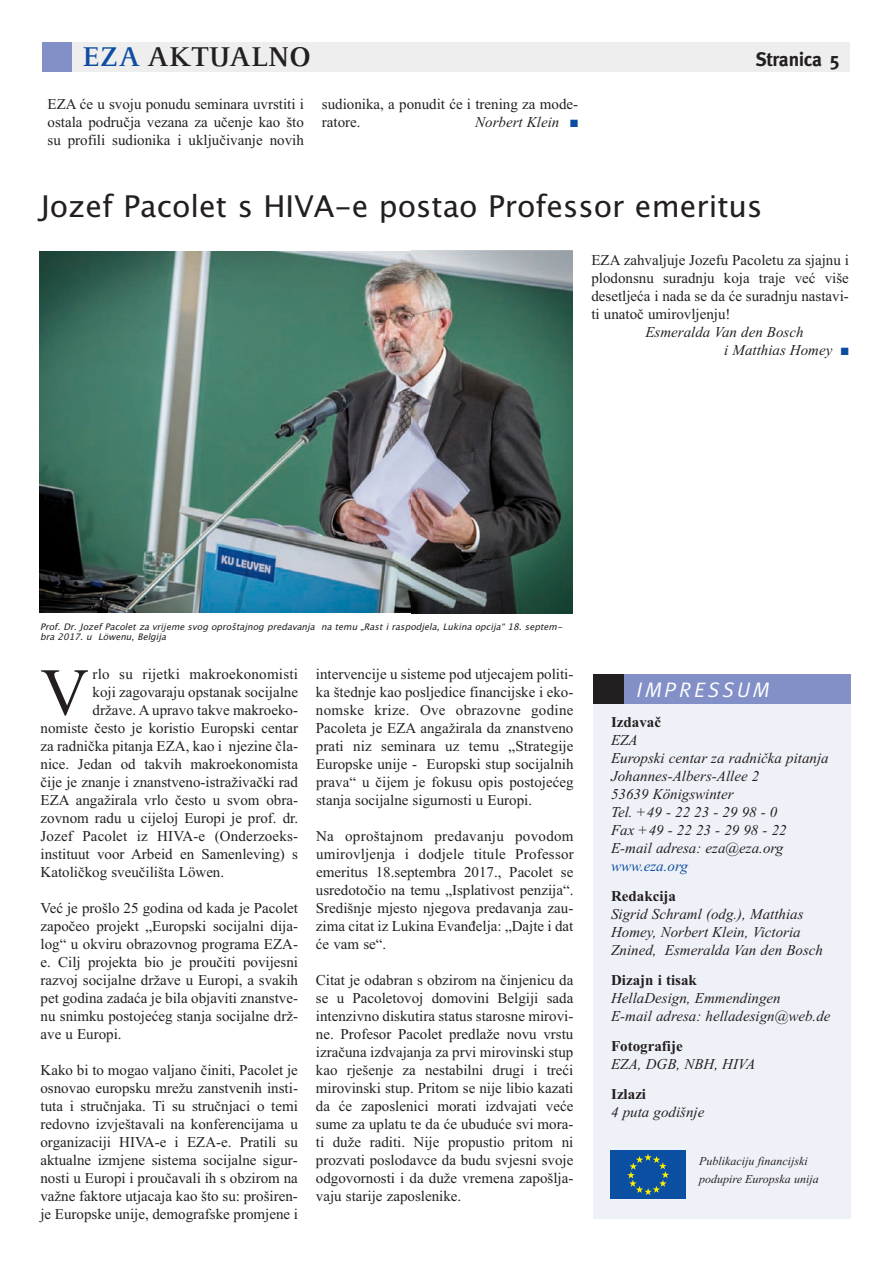
<style>
.page{position:relative;width:893px;height:1263px;background:#fff}
.page>*{position:absolute;margin:0;border:0;box-sizing:border-box;transform-origin:0 0}
.t1{font:66.9px "Times New Roman";color:#231f20}
.t2{font:30px "Lucida Grande";color:#231f20}
.t3{font:700 30px "Celeste";color:#231f20}
.t4{font:italic 21px "Meta";letter-spacing:.14em;color:#fff}
.t5{font:700 19.5px "Meta";color:#231f20}
.t6{font:15px/18px "Times New Roman";color:#231f20;text-align:justify}
.t7{font:italic 15px/18px "Times New Roman";color:#231f20}
.t8{font:700 15px "Times New Roman";color:#231f20}
.t9{font:italic 15px "Times New Roman";color:#0d4da1}
.t10{font:italic 12px/18px "Times New Roman";color:#231f20}
.t11{font:italic 9px/9.9px "Lucida Grande";color:#231f20}
.s1{color:#0d4da1}
</style>
<div class="page">
<div style="left:43px;top:43px;width:807px;height:29px;background:#eeeeef"></div>
<div style="left:43px;top:43px;width:29px;height:29px;background:#838fc7"></div>
<div style="left:593px;top:675px;width:257px;height:544px;background:#eff1f8"></div>
<div style="left:593px;top:674px;width:257px;height:30px;background:#838fc7"></div>
<div style="left:593px;top:674px;width:30px;height:30px;background:#231f20"></div>
<div style="left:610px;top:1150px;width:76px;height:49px;background:#0a4fa2"></div>
<svg style="left:627px;top:1154px;width:42px;height:41px"></svg>
<img style="left:39px;top:251px;width:534px;height:362px">
<h2 class="t3" style="left:82px;top:38px;width:230px"><span class="s1">EZA</span> AKTUALNO</h2>
<h3 class="t5" style="left:756px;top:48px;width:85px">Stranica 5</h3>
<p class="t6" style="left:48px;top:94px;width:258px">EZA će u svoju ponudu seminara uvrstiti i ostala područja vezana za učenje kao što su profili sudionika i uključivanje novih</p>
<p class="t6" style="left:322px;top:94px;width:258px">sudionika, a ponudit će i trening za mode&shy;ratore.</p>
<p class="t7" style="left:475px;top:112px;width:104px">Norbert Klein <span class="s1">■</span></p>
<h2 class="t2" style="left:41px;top:189px;width:723px">jozef Pacolet s HiVa-e postao Professor emeritus</h2>
<p class="t6" style="left:591px;top:250px;width:259px">EZA zahvaljuje Jozefu Pacoletu za sjajnu i plodonsnu suradnju koja traje već više desetljeća i nada se da će suradnju nastavi&shy;ti unatoč umirovljenju!</p>
<p class="t7" style="left:724px;top:322px;width:126px;text-indent:-79px">Esmeralda Van den Bosch<br>i Matthias Homey <span class="s1">■</span></p>
<p class="t11" style="left:40px;top:622px;width:527px">Prof.dr.jozefPacoletzavrijemesvogoproštajnogpredavanja natemu„Rastiraspodjela,Lukinaopcija“18.septem&shy;bra2017.u Löwenu,Belgija</p>
<h1 class="t1" style="left:41px;top:652px;width:50px">V</h1>
<p class="t6" style="left:92px;top:664px;width:207px">rlo su rijetki makroekonomisti</p>
<p class="t6" style="left:93px;top:682px;width:207px">koji zagovaraju opstanak socijalne</p>
<p class="t6" style="left:93px;top:700px;width:207px">države. A upravo takve makroeko-</p>
<p class="t6" style="left:41px;top:718px;width:259px">nomiste često je koristio Europski centar</p>
<p class="t6" style="left:41px;top:736px;width:259px">za radnička pitanja EZA, kao i njezine čla-</p>
<p class="t6" style="left:41px;top:754px;width:259px">nice. Jedan od takvih makroekonomista</p>
<p class="t6" style="left:41px;top:772px;width:259px">čije je znanje i znanstveno-istraživački rad</p>
<p class="t6" style="left:41px;top:790px;width:259px">EZA angažirala vrlo često u svom obra-</p>
<p class="t6" style="left:41px;top:808px;width:259px">zovnom radu u cijeloj Europi je prof. dr.</p>
<p class="t6" style="left:41px;top:826px;width:259px">Jozef Pacolet iz HIVA-e (onder zoeks -</p>
<p class="t6" style="left:41px;top:844px;width:259px">instituut voor Arbeid en samenleving) s</p>
<p class="t6" style="left:41px;top:862px;width:185px">Katoličkog sveučilišta Löwen.</p>
<p class="t6" style="left:41px;top:898px;width:259px">Već je prošlo 25 godina od kada je Pacolet započeo projekt „Europski socijalni dija&shy;log“ u okviru obrazovnog programa EZA&shy;e. cilj projekta bio je proučiti povijesni razvoj socijalne države u Europi, a svakih pet godina zadaća je bila objaviti znanstve&shy;nu snimku postojećeg stanja socijalne drž&shy;ave u Europi.</p>
<p class="t6" style="left:40px;top:1060px;width:259px">Kako bi to mogao valjano činiti, Pacolet je osnovao europsku mrežu zanstvenih insti&shy;tuta i stručnjaka. ti su stručnjaci o temi redovno izvještavali na konferencijama u organizaciji HIVA-e i EZA-e. Pratili su aktualne izmjene sistema socijalne sigur&shy;nosti u Europi i proučavali ih s obzirom na važne faktore utjacaja kao što su: proširen&shy;je Europske unije, demografske promjene i</p>
<p class="t6" style="left:316px;top:664px;width:259px">intervencije u sisteme pod utjecajem politi&shy;ka štednje kao posljedice financijske i eko&shy;nomske krize. ove obrazovne godine Pacoleta je EZA angažirala da znanstveno prati niz seminara uz temu „strategije Europske unije - Europski stup socijalnih prava“ u čijem je fokusu opis postojećeg stanja socijalne sigurnosti u Europi.</p>
<p class="t6" style="left:316px;top:826px;width:259px">Na oproštajnom predavanju povodom umirovljenja i dodjele titule Professor emeritus 18.septembra 2017., Pacolet se usredotočio na temu „Isplativost penzija“. središnje mjesto njegova predavanja zau&shy;zima citat iz Lukina Evanđelja: „Dajte i dat će vam se“.</p>
<p class="t6" style="left:316px;top:970px;width:259px">citat je odabran s obzirom na činjenicu da se u Pacoletovoj domovini Belgiji sada intenzivno diskutira status starosne mirovi&shy;ne. Profesor Pacolet predlaže novu vrstu izračuna izdvajanja za prvi mirovinski stup kao rješenje za nestabilni drugi i treći mirovinski stup. Pritom se nije libio kazati da će zaposlenici morati izdvajati veće sume za uplatu te da će ubuduće svi mora&shy;ti duže raditi. Nije propustio pritom ni prozvati poslodavce da budu svjesni svoje odgovornosti i da duže vremena zapošlja&shy;vaju starije zaposlenike.</p>
<h3 class="t4" style="left:637px;top:677px;width:134px">IMPRESSUM</h3>
<p class="t8" style="left:611px;top:713px;width:51px">Izdavač</p>
<p class="t7" style="left:611px;top:730px;width:219px">EZA<br>Europski centar za radnička pitanja<br>Johannes-Albers-Allee 2<br>53639 Königswinter<br>Tel. +49 - 22 23 - 29 98 - 0<br>Fax +49 - 22 23 - 29 98 - 22<br>E-mail adresa: eza@eza.org</p>
<p class="t9" style="left:611px;top:857px;width:78px">www.eza.org</p>
<p class="t8" style="left:611px;top:887px;width:66px">Redakcija</p>
<p class="t7" style="left:611px;top:904px;width:213px">Sigrid Schraml (odg.), Matthias<br>Homey, Norbert Klein, Victoria<br>Znined, Esmeralda Van den Bosch</p>
<p class="t8" style="left:611px;top:971px;width:87px">Dizajn i tisak</p>
<p class="t7" style="left:611px;top:988px;width:221px">HellaDesign, Emmendingen<br>E-mail adresa: helladesign@web.de</p>
<p class="t8" style="left:611px;top:1037px;width:73px">Fotografije</p>
<p class="t7" style="left:611px;top:1054px;width:146px">EZA, DGB, NBH, HIVA</p>
<p class="t8" style="left:611px;top:1085px;width:36px">Izlazi</p>
<p class="t7" style="left:611px;top:1102px;width:95px">4 puta godišnje</p>
<p class="t10" style="left:699px;top:1151px;width:121px">Publikaciju financijski podupire Europska unija</p>
</div>
